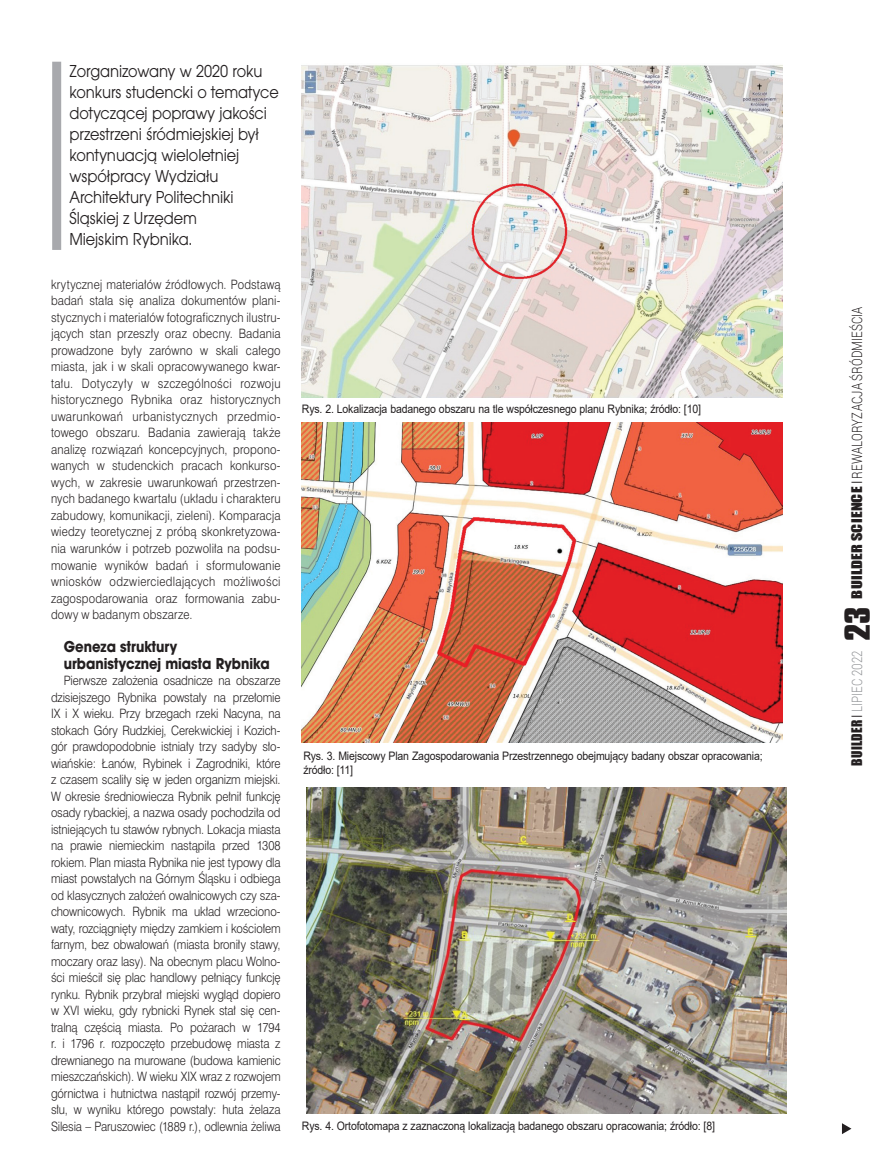
<style>
.page{position:relative;width:893px;height:1170px;background:#fff}
.page>*{position:absolute;margin:0;border:0;box-sizing:border-box;transform-origin:0 0}
.wrzutka_pasek{font:18px/21px "Avant Gar Got Itc TEE";letter-spacing:-.005em;color:#231f20;scale:.9 1}
.srodtytul{font:700 16.5px/16.5px "Avant Gar Got Itc TEE";color:#231f20;scale:.9 1}
.t1{font:300 14.25px "Roboto";letter-spacing:.005em;color:#231f20;scale:.8 1}
.t2{font:300 14.25px "Roboto";color:#939598;scale:.8 1}
.tekst_swiss{font:12px/16.5px "Swis 721 Lt PL";color:#231f20;text-align:justify;scale:.89 1}
.Fot_podpis{font:11.7px/13.5px "Arial";letter-spacing:-.015em;color:#231f20;scale:.9 1}
.s1{font-family:"Impact";font-weight:400;font-size:13.5px}
.s2{font-family:"Swis 721 Lt PL";font-weight:400;font-size:13.5px}
.s3{font-family:"Impact";font-weight:400;font-size:13.5px;color:#231f20}
.s4{font-family:"Swis 721 Lt PL";font-weight:400;font-size:13.5px;color:#231f20}
.s5{font-family:"Compacta PL";font-weight:700;font-size:30px;color:#231f20}
</style>
<div class="page">
<svg style="left:842px;top:1123px;width:9px;height:11px"></svg>
<img style="left:302px;top:65px;width:480px;height:333px">
<img style="left:302px;top:422px;width:480px;height:320px">
<img style="left:306px;top:787px;width:481px;height:326px">
<div style="left:52px;top:62px;width:9px;height:188px;background:#a8a9ad"></div>
<p class="wrzutka_pasek" style="left:69px;top:61px;width:234px">Zorganizowany w 2020 roku konkurs studencki o tematyce dotyczącej poprawy jakości przestrzeni śródmiejskiej był kontynuacją wieloletniej współpracy Wydziału<br>Architektury Politechniki<br>Śląskiej z Urzędem<br>Miejskim Rybnika.</p>
<p class="tekst_swiss" style="left:51px;top:276px;width:259px">krytycznej materiałów źródłowych. Podstawą badań stała się analiza dokumentów plani&shy;stycznych i materiałów fotograficznych ilustru&shy;jących stan przeszły oraz obecny. Badania prowadzone były zarówno w skali całego miasta, jak i w skali opracowywanego kwar&shy;tału. Dotyczyły w szczególności rozwoju historycznego Rybnika oraz historycznych uwarunkowań urbanistycznych przedmio&shy;towego obszaru. Badania zawierają także analizę rozwiązań koncepcyjnych, propono&shy;wanych w studenckich pracach konkurso&shy;wych, w zakresie uwarunkowań przestrzen&shy;nych badanego kwartału (układu i charakteru zabudowy, komunikacji, zieleni). Komparacja wiedzy teoretycznej z próbą skonkretyzowa&shy;nia warunków i potrzeb pozwoliła na podsu&shy;mowanie wyników badań i sformułowanie wniosków odzwierciedlających możliwości zagospodarowania oraz formowania zabu&shy;dowy w badanym obszarze.</p>
<p class="srodtytul" style="left:64px;top:638px;width:230px">Geneza struktury urbanistycznej miasta Rybnika</p>
<p class="tekst_swiss" style="left:51px;top:672px;width:259px;text-indent:13px">Pierwsze założenia osadnicze na obszarze dzisiejszego Rybnika powstały na przełomie IX i X wieku. Przy brzegach rzeki Nacyna, na stokach Góry Rudzkiej, Cerekwickiej i Kozich&shy;gór prawdopodobnie istniały trzy sadyby sło&shy;wiańskie: Łanów, Rybinek i Zagrodniki, które z czasem scaliły się w jeden organizm miejski.<br>W okresie średniowiecza Rybnik pełnił funkcję osady rybackiej, a nazwa osady pochodziła od istniejących tu stawów rybnych. Lokacja miasta na prawie niemieckim nastąpiła przed 1308 rokiem. Plan miasta Rybnika nie jest typowy dla miast powstałych na Górnym Śląsku i odbiega od klasycznych założeń owalnicowych czy sza&shy;chownicowych. Rybnik ma układ wrzeciono&shy;waty, rozciągnięty między zamkiem i kościołem farnym, bez obwałowań (miasta broniły stawy, moczary oraz lasy). Na obecnym placu Wolno&shy;ści mieścił się plac handlowy pełniący funkcję rynku. Rybnik przybrał miejski wygląd dopiero w XVI wieku, gdy rybnicki Rynek stał się cen&shy;tralną częścią miasta. Po pożarach w 1794 r. i 1796 r. rozpoczęto przebudowę miasta z drewnianego na murowane (budowa kamienic mieszczańskich). W wieku XIX wraz z rozwojem górnictwa i hutnictwa nastąpił rozwój przemy&shy;słu, w wyniku którego powstały: huta żelaza Silesia – Paruszowiec (1889 r.), odlewnia żeliwa</p>
<p class="Fot_podpis" style="left:302px;top:402px;width:445px">Rys. 2. Lokalizacja badanego obszaru na tle współczesnego planu Rybnika; źródło: [10]</p>
<p class="Fot_podpis" style="left:303px;top:749px;width:512px">Rys. 3. Miejscowy Plan Zagospodarowania Przestrzennego obejmujący badany obszar opracowania; źródło: [11]</p>
<p class="Fot_podpis" style="left:302px;top:1118px;width:460px">Rys. 4. Ortofotomapa z zaznaczoną lokalizacją badanego obszaru opracowania; źródło: [8]</p>
<p class="t1" style="left:847px;top:598px;width:366px;rotate:-90deg"><span class="s1">BUILDER SCIENCE</span> <span class="s2">I</span> REWALORYZACJA ŚRÓDMIEŚCIA</p>
<p class="t2" style="left:847px;top:765px;width:199px;rotate:-90deg"><span class="s3">BUILDER</span> <span class="s4">I</span> LIPIEC 2022 <span class="s5">23</span></p>
</div>
